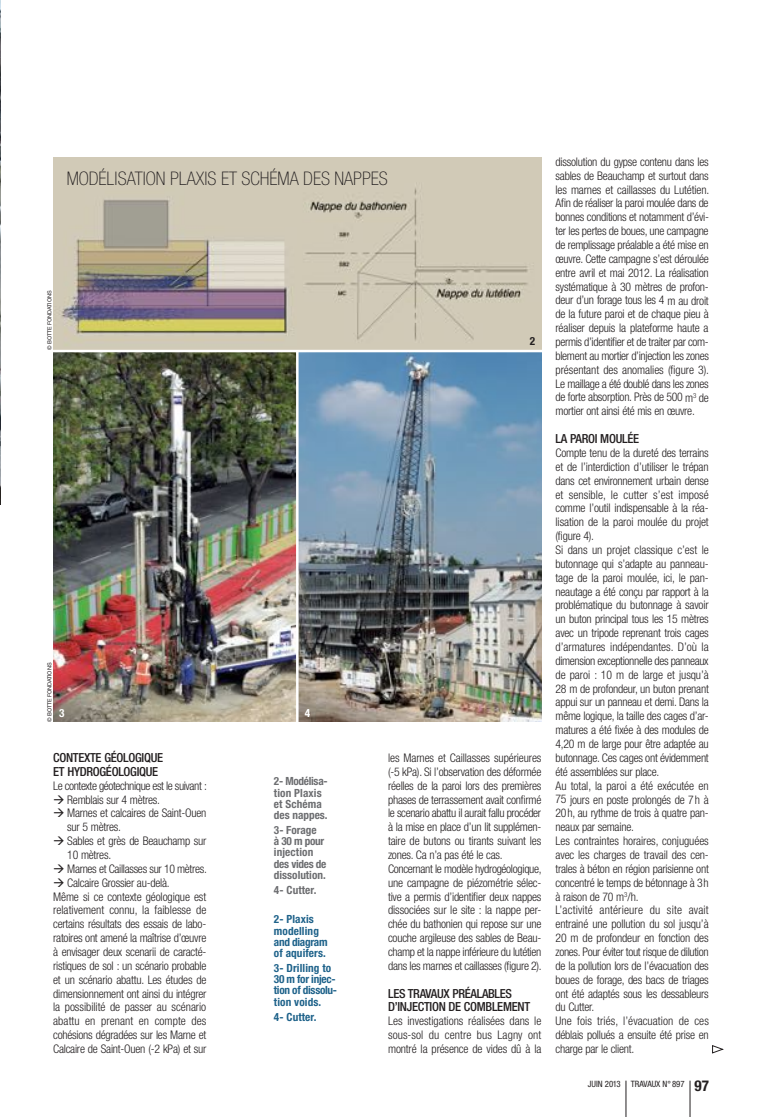
<style>
.page{position:relative;width:762px;height:1117px;background:#fff}
.page>*{position:absolute;margin:0;border:0;box-sizing:border-box;transform-origin:0 0}
.t1{font:100 condensed 18.75px "Helvetica Neue";color:#231f20}
.t2{font:500 condensed 12.5px/13.9px "Helvetica Neue";letter-spacing:-.025em;color:#231f20}
.t3{font:300 condensed 11.88px/13.9px "Helvetica Neue";letter-spacing:-.02em;color:#231f20}
.t4{font:700 condensed 11.25px/11.2px "Helvetica Neue";color:#6c6d70}
.t5{font:700 condensed 11.25px/11.2px "Helvetica Neue";letter-spacing:-.025em;color:#1e628a}
.t6{font:700 condensed 11.25px/11.2px "Helvetica Neue";letter-spacing:.01em;color:#1e628a}
.t7{font:700 condensed 11.25px "Helvetica Neue";color:#fff}
.t8{font:700 condensed 11.25px "Helvetica Neue";color:#231f20}
.t9{font:condensed 8.75px "Helvetica Neue";color:#231f20}
.t10{font:5.62px "Helvetica Neue";letter-spacing:-.02em;color:#231f20}
.s1{font-weight:700;font-size:15px}
</style>
<div class="page">
<hr style="left:626px;top:1080px;width:1px;height:36px;background:#231f20">
<hr style="left:690px;top:1080px;width:1px;height:36px;background:#231f20">
<img style="left:0;top:0;width:1px;height:504px">
<img style="left:53px;top:157px;width:488px;height:564px">
<hr style="left:51px;top:350px;width:492px;height:2px;background:#fff">
<hr style="left:296px;top:351px;width:2px;height:373px;background:#fff">
<svg style="left:712px;top:1045px;width:11px;height:8px"></svg>
<h1 class="t1" style="left:67px;top:168px;width:322px">MODÉLISATION PLAXIS ET SCHÉMA DES NAPPES</h1>
<p class="t10" style="left:46px;top:350px;width:60px;rotate:-90deg">© Botte Fondations</p>
<p class="t10" style="left:46px;top:721px;width:60px;rotate:-90deg">© Botte Fondations</p>
<p class="t7" style="left:59px;top:706px;width:7px">3</p>
<p class="t7" style="left:305px;top:706px;width:7px">4</p>
<p class="t8" style="left:530px;top:334px;width:7px">2</p>
<p class="t2" style="left:53px;top:750px;width:111px">CONTEXTE GÉOLOGIQUE<br>ET HYDROGÉOLOGIQUE</p>
<p class="t3" style="left:53px;top:778px;width:155px">Le contexte géotechnique est le suivant :</p>
<p class="t3" style="left:53px;top:792px;width:108px">→ Remblais sur 4 mètres.</p>
<p class="t3" style="left:67px;top:806px;width:141px;text-indent:-14px">→ Marnes et calcaires de Saint-Ouen sur 5 mètres.</p>
<p class="t3" style="left:67px;top:833px;width:141px;text-indent:-14px">→ Sables et grès de Beauchamp sur<br>10 mètres.</p>
<p class="t3" style="left:53px;top:861px;width:155px">→ Marnes et Caillasses sur 10 mètres.</p>
<p class="t3" style="left:53px;top:875px;width:155px">→ Calcaire Grossier au-delà.<br>Même si ce contexte géologique est relativement connu, la faiblesse de certains résultats des essais de labo&shy;ratoires ont amené la maîtrise d’œuvre à envisager deux scenarii de caracté&shy;ristiques de sol : un scénario probable et un scénario abattu. Les études de dimensionnement ont ainsi du intégrer la possibilité de passer au scénario abattu en prenant en compte des cohésions dégradées sur les Marne et Calcaire de Saint-Ouen (-2 kPa) et sur</p>
<p class="t4" style="left:274px;top:775px;width:55px">2- Modélisa&shy;tion Plaxis et Schéma des nappes.</p>
<p class="t4" style="left:274px;top:823px;width:54px">3- Forage<br>à 30 m pour injection des vides de dissolution.</p>
<p class="t4" style="left:274px;top:883px;width:44px">4- Cutter.</p>
<p class="t6" style="left:274px;top:913px;width:55px">2- Plaxis modelling and diagram of aquifers.</p>
<p class="t5" style="left:274px;top:961px;width:65px">3- Drilling to<br>30 m for injec&shy;tion of dissolu&shy;tion voids.</p>
<p class="t6" style="left:274px;top:1010px;width:44px">4- Cutter.</p>
<p class="t3" style="left:388px;top:750px;width:155px">les Marnes et Caillasses supérieures (-5 kPa). Si l’observation des déformée réelles de la paroi lors des premières phases de terrassement avait confirmé le scenario abattu il aurait fallu procéder à la mise en place d’un lit supplémen&shy;taire de butons ou tirants suivant les zones. Ca n’a pas été le cas.<br>Concernant le modèle hydrogéologique, une campagne de piézométrie sélec&shy;tive a permis d’identifier deux nappes dissociées sur le site : la nappe per&shy;chée du bathonien qui repose sur une couche argileuse des sables de Beau&shy;champ et la nappe inférieure du lutétien dans les marnes et caillasses (figure 2).</p>
<p class="t2" style="left:388px;top:985px;width:141px">LES TRAVAUX PRÉALABLES<br>D’INJECTION DE COMBLEMENT</p>
<p class="t3" style="left:388px;top:1013px;width:155px;text-align:justify">Les investigations réalisées dans le sous-sol du centre bus Lagny ont montré la présence de vides dû à la</p>
<p class="t3" style="left:555px;top:155px;width:155px;text-align:justify">dissolution du gypse contenu dans les sables de Beauchamp et surtout dans les marnes et caillasses du Lutétien.<br>Afin de réaliser la paroi moulée dans de bonnes conditions et notamment d’évi&shy;ter les pertes de boues, une campagne de remplissage préalable a été mise en œuvre. Cette campagne s’est déroulée entre avril et mai 2012. La réalisation systématique à 30 mètres de profon&shy;deur d’un forage tous les 4 m au droit de la future paroi et de chaque pieu à réaliser depuis la plateforme haute a permis d’identifier et de traiter par com&shy;blement au mortier d’injection les zones présentant des anomalies (figure 3).<br>Le maillage a été doublé dans les zones de forte absorption. Près de 500 m<sup>3</sup> de mortier ont ainsi été mis en œuvre.</p>
<p class="t2" style="left:555px;top:431px;width:85px">LA PAROI MOULÉE</p>
<p class="t3" style="left:555px;top:445px;width:155px">Compte tenu de la dureté des terrains et de l’interdiction d’utiliser le trépan dans cet environnement urbain dense et sensible, le cutter s’est imposé comme l’outil indispensable à la réa&shy;lisation de la paroi moulée du projet (figure 4).<br>Si dans un projet classique c’est le butonnage qui s’adapte au panneau&shy;tage de la paroi moulée, ici, le pan&shy;neautage a été conçu par rapport à la problématique du butonnage à savoir un buton principal tous les 15 mètres avec un tripode reprenant trois cages d’armatures indépendantes. D’où la dimension exceptionnelle des panneaux de paroi : 10 m de large et jusqu’à 28 m de profondeur, un buton prenant appui sur un panneau et demi. Dans la même logique, la taille des cages d’ar&shy;matures a été fixée à des modules de 4,20 m de large pour être adaptée au butonnage. Ces cages ont évidemment été assemblées sur place.<br>Au total, la paroi a été exécutée en 75 jours en poste prolongés de 7h à 20h, au rythme de trois à quatre pan&shy;neaux par semaine.<br>Les contraintes horaires, conjuguées avec les charges de travail des cen&shy;trales à béton en région parisienne ont concentré le temps de bétonnage à 3h à raison de 70 m<sup>3</sup>/h.<br>L’activité antérieure du site avait entrainé une pollution du sol jusqu’à 20 m de profondeur en fonction des zones. Pour éviter tout risque de dilution de la pollution lors de l’évacuation des boues de forage, des bacs de triages ont été adaptés sous les dessableurs du Cutter.<br>Une fois triés, l’évacuation de ces déblais pollués a ensuite été prise en charge par le client.</p>
<p class="t9" style="left:588px;top:1078px;width:123px">JUIN 2013 TRAVAUX N° 897 <span class="s1">97</span></p>
</div>
